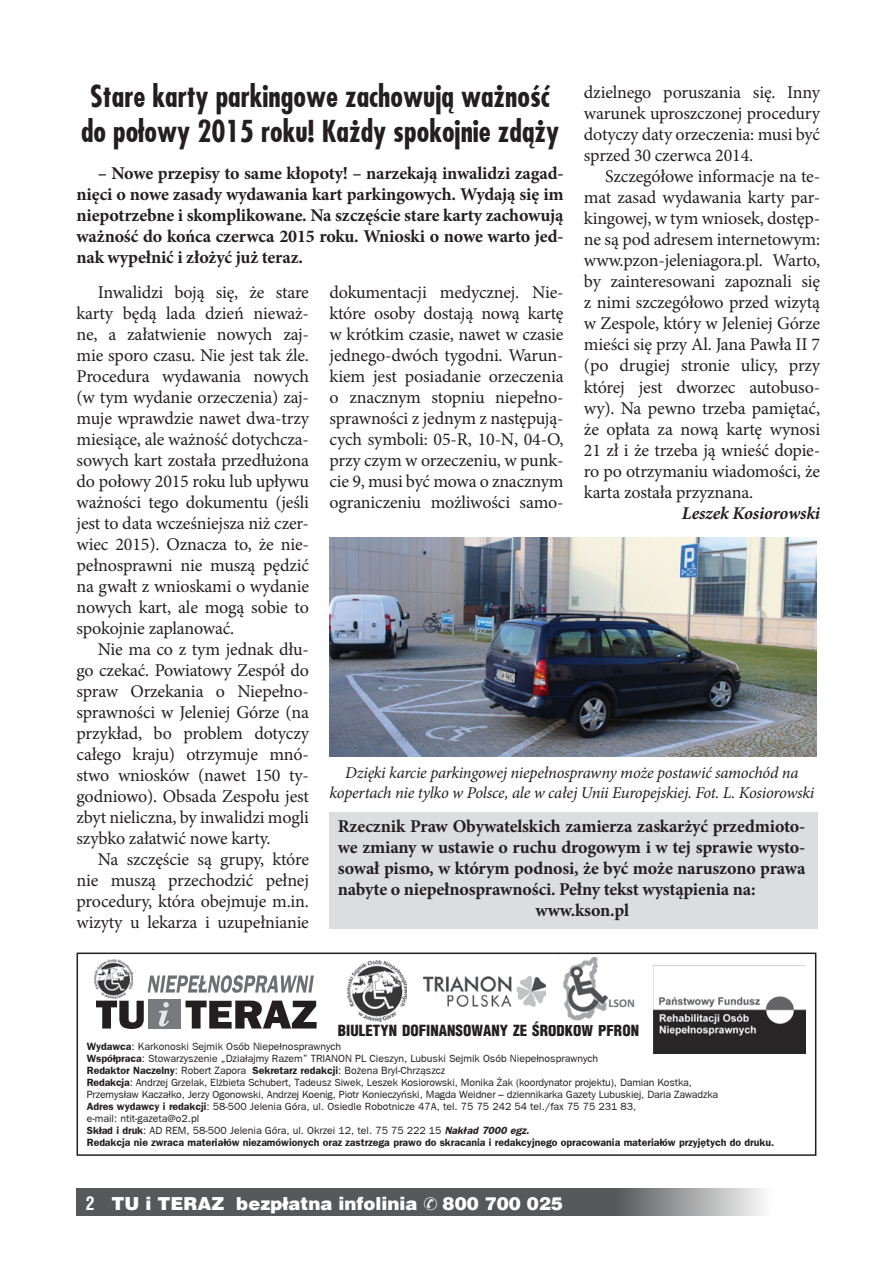
<style>
.page{position:relative;width:893px;height:1263px;background:#fff}
.page>*{position:absolute;margin:0;border:0;box-sizing:border-box;transform-origin:0 0}
.t1{font:700 29.55px/34.8px "Fujiyama";color:#231f20;text-align:center}
.t2{font:18px/21px "Minion Pro";letter-spacing:-.01em;color:#231f20;text-align:justify}
.t3{font:700 18px/21px "Minion Pro";letter-spacing:-.01em;color:#231f20;text-align:justify}
.t4{font:900 18px "Switzerland";color:#fff}
.t5{font:italic 700 18px "Minion Pro";letter-spacing:-.015em;color:#231f20}
.t6{font:italic 16.5px/19.5px "Minion Pro";letter-spacing:-.015em;color:#231f20;text-align:center}
.t7{font:900 15px "Switzerland Cond";color:#231f20}
.t8{font:700 11.85px "Calibri";color:#727477}
.t9{font:10.5px/12px "Frankfurt Gothic";color:#231f20}
.s1{font-weight:700}
.s2{font-weight:700;font-style:italic}
.s3{font-family:"Switzerland Condensed";font-weight:700}
</style>
<div class="page">
<svg style="left:77px;top:1188px;width:687px;height:28px;background:#68696a"></svg>
<div style="left:330px;top:812px;width:488px;height:116px;background:#dcdddf"></div>
<div style="left:77px;top:952px;width:739px;height:204px;border:2px solid #231f20"></div>
<img style="left:95px;top:959px;width:38px;height:39px">
<svg style="left:148px;top:975px;width:166px;height:18px"></svg>
<div style="left:148px;top:999px;width:32px;height:30px;background:#787a7d"></div>
<svg style="left:96px;top:1000px;width:221px;height:29px"></svg>
<img style="left:653px;top:965px;width:152px;height:88px">
<img style="left:347px;top:960px;width:60px;height:61px">
<img style="left:423px;top:976px;width:123px;height:30px">
<img style="left:559px;top:957px;width:49px;height:64px">
<img style="left:330px;top:537px;width:487px;height:220px">
<svg style="left:424px;top:1197px;width:13px;height:13px"></svg>
<h1 class="t1" style="left:81px;top:78px;width:480px">Stare karty parkingowe zachowują ważność do połowy 2015 roku! Każdy spokojnie zdąży</h1>
<p class="t2" style="left:584px;top:82px;width:238px">dzielnego poruszania się. Inny warunek uproszczonej procedury dotyczy daty orzeczenia: musi być sprzed 30 czerwca 2014.</p>
<p class="t2" style="left:584px;top:166px;width:238px;text-indent:21px">Szczegółowe informacje na te&shy;mat zasad wydawania karty par&shy;kingowej, w tym wniosek, dostęp&shy;ne są pod adresem internetowym: www.pzon-jeleniagora.pl. Warto, by zainteresowani zapoznali się z nimi szczegółowo przed wizytą w Zespole, który w Jeleniej Górze mieści się przy Al. Jana Pawła II 7 (po drugiej stronie ulicy, przy której jest dworzec autobuso&shy;wy). Na pewno trzeba pamiętać, że opłata za nową kartę wynosi 21 zł i że trzeba ją wnieść dopie&shy;ro po otrzymaniu wiadomości, że karta została przyznana.</p>
<p class="t5" style="left:682px;top:500px;width:140px">Leszek Kosiorowski</p>
<p class="t3" style="left:77px;top:163px;width:489px;text-indent:21px">– Nowe przepisy to same kłopoty! – narzekają inwalidzi zagad&shy;nięci o nowe zasady wydawania kart parkingowych. Wydają się im niepotrzebne i skomplikowane. Na szczęście stare karty zachowują ważność do końca czerwca 2015 roku. Wnioski o nowe warto jed&shy;nak wypełnić i złożyć już teraz.</p>
<p class="t2" style="left:77px;top:282px;width:234px;text-indent:21px">Inwalidzi boją się, że stare karty będą lada dzień nieważ&shy;ne, a załatwienie nowych zaj&shy;mie sporo czasu. Nie jest tak źle.<br>Procedura wydawania nowych (w tym wydanie orzeczenia) zaj&shy;muje wprawdzie nawet dwa-trzy miesiące, ale ważność dotychcza&shy;sowych kart została przedłużona do połowy 2015 roku lub upływu ważności tego dokumentu (jeśli jest to data wcześniejsza niż czer&shy;wiec 2015). Oznacza to, że nie&shy;pełnosprawni nie muszą pędzić na gwałt z wnioskami o wydanie nowych kart, ale mogą sobie to spokojnie zaplanować.</p>
<p class="t2" style="left:77px;top:639px;width:234px;text-indent:21px">Nie ma co z tym jednak dłu&shy;go czekać. Powiatowy Zespół do spraw Orzekania o Niepełno&shy;sprawności w Jeleniej Górze (na przykład, bo problem dotyczy całego kraju) otrzymuje mnó&shy;stwo wniosków (nawet 150 ty&shy;godniowo). Obsada Zespołu jest zbyt nieliczna, by inwalidzi mogli szybko załatwić nowe karty.</p>
<p class="t2" style="left:77px;top:849px;width:234px;text-indent:21px">Na szczęście są grupy, które nie muszą przechodzić pełnej procedury, która obejmuje m.in. wizyty u lekarza i uzupełnianie</p>
<p class="t2" style="left:330px;top:282px;width:236px">dokumentacji medycznej. Nie&shy;które osoby dostają nową kartę w krótkim czasie, nawet w czasie jednego-dwóch tygodni. Warun&shy;kiem jest posiadanie orzeczenia o znacznym stopniu niepełno&shy;sprawności z jednym z następują&shy;cych symboli: 05-R, 10-N, 04-O, przy czym w orzeczeniu, w punk&shy;cie 9, musi być mowa o znacznym ograniczeniu możliwości samo-</p>
<p class="t6" style="left:329px;top:763px;width:486px">Dzięki karcie parkingowej niepełnosprawny może postawić samochód na kopertach nie tylko w Polsce, ale w całej Unii Europejskiej. Fot. L. Kosiorowski</p>
<p class="t3" style="left:338px;top:815px;width:469px">Rzecznik Praw Obywatelskich zamierza zaskarżyć przedmioto-</p>
<p class="t3" style="left:338px;top:836px;width:469px">we zmiany w ustawie o ruchu drogowym i w tej sprawie wysto-</p>
<p class="t3" style="left:338px;top:857px;width:469px">sował pismo, w którym podnosi, że być może naruszono prawa</p>
<p class="t3" style="left:338px;top:878px;width:419px">nabyte o niepełnosprawności. Pełny tekst wystąpienia na:</p>
<p class="t3" style="left:535px;top:899px;width:95px">www.kson.pl</p>
<p class="t8" style="left:608px;top:996px;width:28px">LSON</p>
<p class="t7" style="left:338px;top:1021px;width:303px">BIULETYN DOFINANSOWANY ZE ŚRODKÓW PFRON</p>
<p class="t9" style="left:87px;top:1041px;width:689px"><span class="s1">Wydawca</span>: Karkonoski Sejmik Osób Niepełnosprawnych<br><span class="s1">Współpraca</span>: Stowarzyszenie „Działajmy Razem” TRIANON PL Cieszyn, Lubuski Sejmik Osób Niepełnosprawnych<br><span class="s1">Redaktor Naczelny</span>: Robert Zapora <span class="s1">Sekretarz redakcji</span>: Bożena Bryl-Chrząszcz<br><span class="s1">Redakcja</span>: Andrzej Grzelak, Elżbieta Schubert, Tadeusz Siwek, Leszek Kosiorowski, Monika Żak (koordynator projektu), Damian Kostka,<br>Przemysław Kaczałko, Jerzy Ogonowski, Andrzej Koenig, Piotr Konieczyński, Magda Weidner – dziennikarka Gazety Lubuskiej, Daria Zawadzka<br><span class="s1">Adres wydawcy i redakcji</span>: 58-500 Jelenia Góra, ul. Osiedle Robotnicze 47A, tel. 75 75 242 54 tel./fax 75 75 231 83,<br>e-mail: ntit-gazeta@o2.pl<br><span class="s1">Skład i druk</span>: AD REM, 58-500 Jelenia Góra, ul. Okrzei 12, tel. 75 75 222 15 <span class="s2">Nakład 7000 egz.<br></span><span class="s1">Redakcja nie zwraca materiałów niezamówionych oraz zastrzega prawo do skracania i redakcyjnego opracowania materiałów przyjętych do druku.</span></p>
<p class="t4" style="left:86px;top:1193px;width:333px"><span class="s3">2</span> TU i TERAZ bezpłatna infolinia</p>
<p class="t4" style="left:443px;top:1193px;width:122px">800 700 025</p>
</div>
